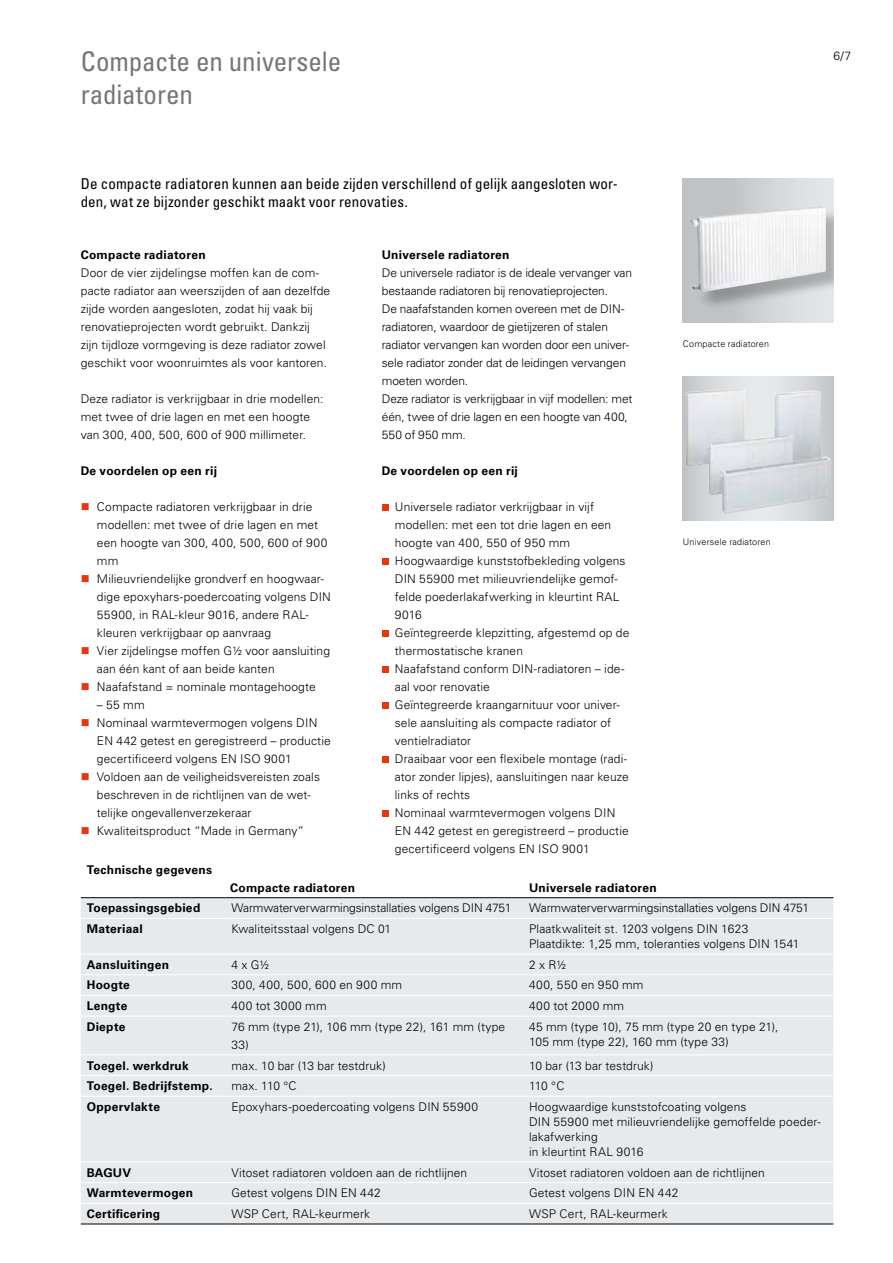
<style>
.page{position:relative;width:893px;height:1263px;background:#fff}
.page>*{position:absolute;margin:0;border:0;box-sizing:border-box;transform-origin:0 0}
.t1{font:condensed 27px/33px "Univers LT Std";letter-spacing:-.005em;color:#727777}
.t2{font:condensed 15px/18px "Univers LT Std";letter-spacing:.01em;color:#000}
.t3{font:300 12px/18px "Univers LT Std";letter-spacing:.01em;color:#000}
.t4{font:300 12px/18px "Univers LT Std";letter-spacing:-.01em;color:#000}
.t5{font:700 12px "Univers LT Std";letter-spacing:.02em;color:#000}
.t6{font:300 12px "Univers LT Std";letter-spacing:-.015em;color:#000}
.t7{font:300 12px "Univers LT Std";letter-spacing:.045em;color:#000}
.t8{font:300 12px "Univers LT Std";letter-spacing:.035em;color:#000}
.t9{font:300 12px "Univers LT Std";letter-spacing:.04em;color:#000}
.t10{font:300 12px "Univers LT Std";letter-spacing:.03em;color:#000}
.t11{font:300 9px "Univers LT Std";letter-spacing:.02em;color:#000}
</style>
<div class="page">
<svg style="left:382px;top:504px;width:6px;height:6px"></svg>
<svg style="left:382px;top:558px;width:6px;height:6px"></svg>
<svg style="left:382px;top:630px;width:6px;height:6px"></svg>
<svg style="left:382px;top:666px;width:6px;height:6px"></svg>
<svg style="left:382px;top:702px;width:6px;height:6px"></svg>
<svg style="left:382px;top:756px;width:6px;height:6px"></svg>
<svg style="left:382px;top:810px;width:6px;height:6px"></svg>
<div style="left:81px;top:898px;width:752px;height:325px;background:#e7eaec"></div>
<hr style="left:81px;top:1223px;width:144px;height:1px;background:#000">
<hr style="left:225px;top:1223px;width:298px;height:1px;background:#000">
<hr style="left:523px;top:1223px;width:310px;height:1px;background:#000">
<hr style="left:81px;top:897px;width:144px;height:1px;background:#000">
<hr style="left:225px;top:897px;width:298px;height:1px;background:#000">
<hr style="left:523px;top:897px;width:310px;height:1px;background:#000">
<hr style="left:81px;top:918px;width:144px;height:1px;background:#fff">
<hr style="left:225px;top:918px;width:298px;height:1px;background:#fff">
<hr style="left:523px;top:918px;width:310px;height:1px;background:#fff">
<hr style="left:81px;top:954px;width:144px;height:1px;background:#fff">
<hr style="left:225px;top:954px;width:298px;height:1px;background:#fff">
<hr style="left:523px;top:954px;width:310px;height:1px;background:#fff">
<hr style="left:81px;top:974px;width:144px;height:1px;background:#fff">
<hr style="left:225px;top:974px;width:298px;height:1px;background:#fff">
<hr style="left:523px;top:974px;width:310px;height:1px;background:#fff">
<hr style="left:81px;top:995px;width:144px;height:1px;background:#fff">
<hr style="left:225px;top:995px;width:298px;height:1px;background:#fff">
<hr style="left:523px;top:995px;width:310px;height:1px;background:#fff">
<hr style="left:81px;top:1016px;width:144px;height:1px;background:#fff">
<hr style="left:225px;top:1016px;width:298px;height:1px;background:#fff">
<hr style="left:523px;top:1016px;width:310px;height:1px;background:#fff">
<hr style="left:81px;top:1054px;width:144px;height:1px;background:#fff">
<hr style="left:225px;top:1054px;width:298px;height:1px;background:#fff">
<hr style="left:523px;top:1054px;width:310px;height:1px;background:#fff">
<hr style="left:81px;top:1075px;width:144px;height:1px;background:#fff">
<hr style="left:225px;top:1075px;width:298px;height:1px;background:#fff">
<hr style="left:523px;top:1075px;width:310px;height:1px;background:#fff">
<hr style="left:81px;top:1096px;width:144px;height:1px;background:#fff">
<hr style="left:225px;top:1096px;width:298px;height:1px;background:#fff">
<hr style="left:523px;top:1096px;width:310px;height:1px;background:#fff">
<hr style="left:81px;top:1161px;width:144px;height:1px;background:#fff">
<hr style="left:225px;top:1161px;width:298px;height:1px;background:#fff">
<hr style="left:523px;top:1161px;width:310px;height:1px;background:#fff">
<hr style="left:81px;top:1182px;width:144px;height:1px;background:#fff">
<hr style="left:225px;top:1182px;width:298px;height:1px;background:#fff">
<hr style="left:523px;top:1182px;width:310px;height:1px;background:#fff">
<hr style="left:81px;top:1203px;width:144px;height:1px;background:#fff">
<hr style="left:225px;top:1203px;width:298px;height:1px;background:#fff">
<hr style="left:523px;top:1203px;width:310px;height:1px;background:#fff">
<div style="left:683px;top:179px;width:150px;height:144px;background:linear-gradient(to right,#b7bbbe,#e4e8ea)"></div>
<div style="left:693px;top:209px;width:140px;height:101px;background:#000;opacity:.25"></div>
<img style="left:690px;top:206px;width:136px;height:86px">
<svg style="left:683px;top:377px;width:150px;height:144px;background:#d4d8da"></svg>
<img style="left:685px;top:388px;width:146px;height:126px">
<h1 class="t1" style="left:81px;top:44px;width:262px">Compacte en universele radiatoren</h1>
<p class="t3" style="left:833px;top:46px;width:19px">6/7</p>
<p class="t2" style="left:81px;top:175px;width:538px">De compacte radiatoren kunnen aan beide zijden verschillend of gelijk aangesloten wor&shy;den, wat ze bijzonder geschikt maakt voor renovaties.</p>
<p class="t5" style="left:81px;top:248px;width:126px">Compacte radiatoren</p>
<p class="t3" style="left:81px;top:264px;width:251px">Door de vier zijdelingse moffen kan de com&shy;pacte radiator aan weerszijden of aan dezelfde zijde worden aangesloten, zodat hij vaak bij renovatieprojecten wordt gebruikt. Dankzij<br>zijn tijdloze vormgeving is deze radiator zowel geschikt voor woonruimtes als voor kantoren.</p>
<p class="t3" style="left:81px;top:390px;width:244px">Deze radiator is verkrijgbaar in drie modellen: met twee of drie lagen en met een hoogte van 300, 400, 500, 600 of 900 millimeter.</p>
<p class="t5" style="left:81px;top:464px;width:138px">De voordelen op een rij</p>
<p class="t3" style="left:97px;top:498px;width:236px">Compacte radiatoren verkrijgbaar in drie modellen: met twee of drie lagen en met een hoogte van 300, 400, 500, 600 of 900 mm<br>Milieuvriendelijke grondverf en hoogwaar&shy;dige epoxyhars-poedercoating volgens DIN 55900, in RAL-kleur 9016, andere RAL&shy;kleuren verkrijgbaar op aanvraag<br>Vier zijdelingse moffen G½ voor aansluiting aan één kant of aan beide kanten Naafafstand = nominale montagehoogte</p>
<p class="t3" style="left:97px;top:696px;width:235px">– 55 mm<br>Nominaal warmtevermogen volgens DIN EN 442 getest en geregistreerd – productie gecertificeerd volgens EN ISO 9001<br>Voldoen aan de veiligheidsvereisten zoals beschreven in de richtlijnen van de wet&shy;telijke ongevallenverzekeraar Kwaliteitsproduct “Made in Germany”</p>
<p class="t5" style="left:87px;top:862px;width:127px">Technische gegevens</p>
<p class="t5" style="left:382px;top:248px;width:129px">Universele radiatoren</p>
<p class="t4" style="left:382px;top:264px;width:252px">De universele radiator is de ideale vervanger van bestaande radiatoren bij renovatieprojecten.<br>De naafafstanden komen overeen met de DIN&shy;radiatoren, waardoor de gietijzeren of stalen radiator vervangen kan worden door een univer&shy;sele radiator zonder dat de leidingen vervangen moeten worden.<br>Deze radiator is verkrijgbaar in vijf modellen: met één, twee of drie lagen en een hoogte van 400, 550 of 950 mm.</p>
<p class="t5" style="left:382px;top:464px;width:138px">De voordelen op een rij</p>
<p class="t3" style="left:395px;top:498px;width:236px">Universele radiator verkrijgbaar in vijf modellen: met een tot drie lagen en een hoogte van 400, 550 of 950 mm Hoogwaardige kunststofbekleding volgens DIN 55900 met milieuvriendelijke gemof&shy;felde poederlakafwerking in kleurtint RAL 9016<br>Geïntegreerde klepzitting, afgestemd op de thermostatische kranen<br>Naafafstand conform DIN-radiatoren – ide&shy;aal voor renovatie<br>Geïntegreerde kraangarnituur voor univer&shy;sele aansluiting als compacte radiator of ventielradiator<br>Draaibaar voor een flexibele montage (radi&shy;ator zonder lipjes), aansluitingen naar keuze links of rechts<br>Nominaal warmtevermogen volgens DIN EN 442 getest en geregistreerd – productie gecertificeerd volgens EN ISO 9001</p>
<p class="t5" style="left:230px;top:880px;width:126px">Compacte radiatoren</p>
<p class="t5" style="left:529px;top:880px;width:129px">Universele radiatoren</p>
<p class="t11" style="left:683px;top:338px;width:88px">Compacte radiatoren</p>
<p class="t11" style="left:683px;top:536px;width:89px">Universele radiatoren</p>
<p class="t5" style="left:87px;top:901px;width:115px">Toepassingsgebied</p>
<p class="t4" style="left:231px;top:899px;width:281px">Warmwaterverwarmingsinstallaties volgens DIN 4751</p>
<p class="t6" style="left:529px;top:901px;width:281px">Warmwaterverwarmingsinstallaties volgens DIN 4751</p>
<p class="t5" style="left:87px;top:922px;width:57px">Materiaal</p>
<p class="t3" style="left:231px;top:920px;width:161px">Kwaliteitsstaal volgens DC 01</p>
<p class="t3" style="left:529px;top:921px;width:272px;line-height:15px">Plaatkwaliteit st. 1203 volgens DIN 1623<br>Plaatdikte: 1,25 mm, toleranties volgens DIN 1541</p>
<p class="t5" style="left:87px;top:957px;width:84px">Aansluitingen</p>
<p class="t3" style="left:231px;top:955px;width:39px">4 x G½</p>
<p class="t3" style="left:529px;top:955px;width:39px">2 x R½</p>
<p class="t5" style="left:87px;top:978px;width:45px">Hoogte</p>
<p class="t7" style="left:231px;top:978px;width:172px">300, 400, 500, 600 en 900 mm</p>
<p class="t8" style="left:529px;top:978px;width:116px">400, 550 en 950 mm</p>
<p class="t5" style="left:87px;top:999px;width:42px">Lengte</p>
<p class="t9" style="left:231px;top:999px;width:97px">400 tot 3000 mm</p>
<p class="t10" style="left:529px;top:999px;width:97px">400 tot 2000 mm</p>
<p class="t5" style="left:87px;top:1019px;width:40px">Diepte</p>
<p class="t3" style="left:231px;top:1017px;width:275px">76 mm (type 21), 106 mm (type 22), 161 mm (type<br>33)</p>
<p class="t3" style="left:529px;top:1019px;width:251px;line-height:15px">45 mm (type 10), 75 mm (type 20 en type 21),<br>105 mm (type 22), 160 mm (type 33)</p>
<p class="t5" style="left:87px;top:1058px;width:104px">Toegel. werkdruk</p>
<p class="t3" style="left:231px;top:1056px;width:156px">max. 10 bar (13 bar testdruk)</p>
<p class="t3" style="left:529px;top:1056px;width:126px">10 bar (13 bar testdruk)</p>
<p class="t5" style="left:87px;top:1079px;width:127px">Toegel. Bedrijfstemp.</p>
<p class="t3" style="left:231px;top:1077px;width:67px">max. 110 °C</p>
<p class="t3" style="left:529px;top:1077px;width:37px">110 °C</p>
<p class="t5" style="left:87px;top:1100px;width:75px">Oppervlakte</p>
<p class="t3" style="left:231px;top:1098px;width:248px">Epoxyhars-poedercoating volgens DIN 55900</p>
<p class="t3" style="left:529px;top:1099px;width:293px;line-height:15px">Hoogwaardige kunststofcoating volgens<br>DIN 55900 met milieuvriendelijke gemoffelde poeder&shy;lakafwerking<br>in kleurtint RAL 9016</p>
<p class="t5" style="left:87px;top:1165px;width:46px">BAGUV</p>
<p class="t3" style="left:231px;top:1163px;width:237px">Vitoset radiatoren voldoen aan de richtlijnen</p>
<p class="t3" style="left:529px;top:1163px;width:237px">Vitoset radiatoren voldoen aan de richtlijnen</p>
<p class="t5" style="left:87px;top:1186px;width:108px">Warmtevermogen</p>
<p class="t3" style="left:231px;top:1184px;width:151px">Getest volgens DIN EN 442</p>
<p class="t3" style="left:529px;top:1184px;width:151px">Getest volgens DIN EN 442</p>
<p class="t5" style="left:87px;top:1207px;width:75px">Certificering</p>
<p class="t3" style="left:231px;top:1205px;width:140px">WSP Cert, RAL-keurmerk</p>
<p class="t3" style="left:529px;top:1205px;width:140px">WSP Cert, RAL-keurmerk</p>
</div>
